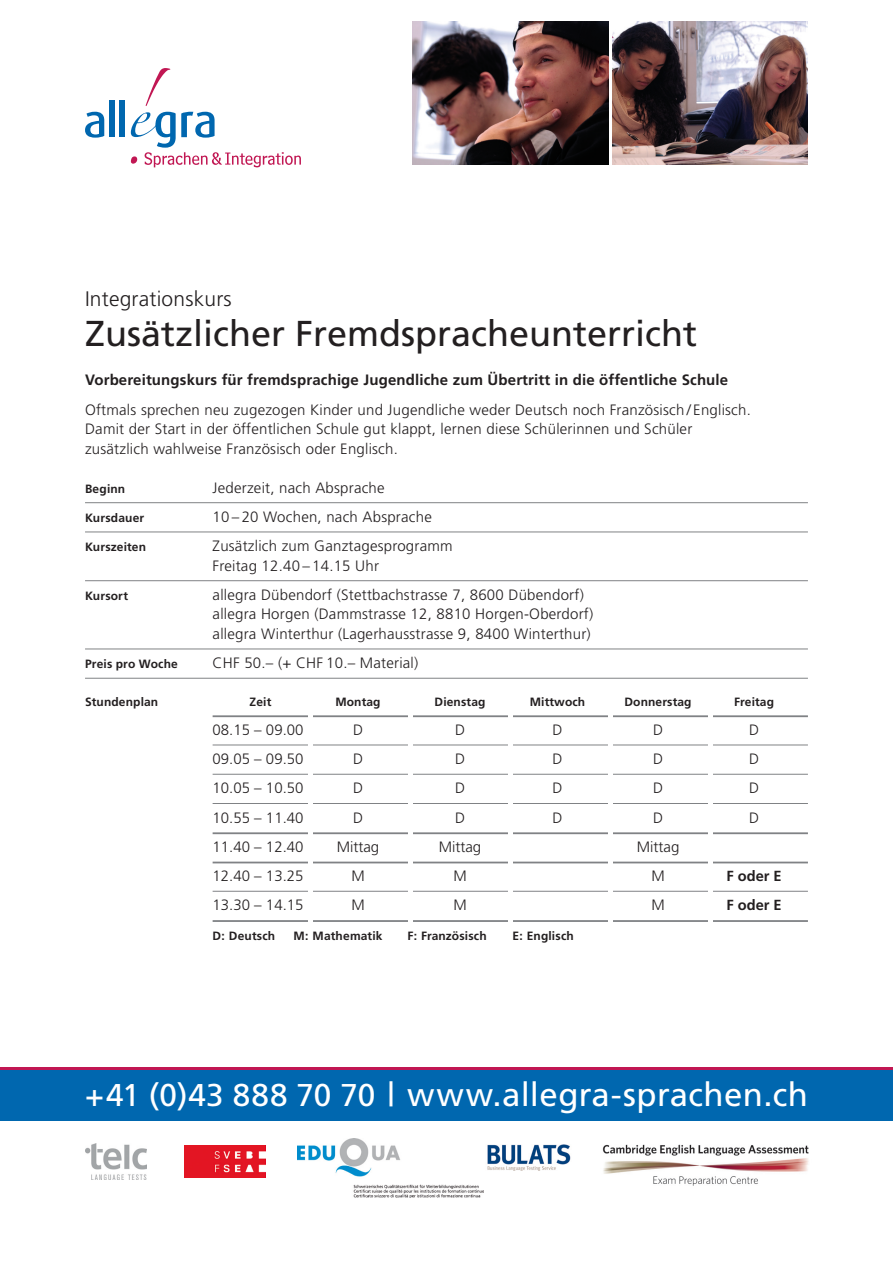
<style>
.page{position:relative;width:893px;height:1263px;background:#fff}
.page>*{position:absolute;margin:0;border:0;box-sizing:border-box;transform-origin:0 0}
.Headline_schwarz_Fru{font:36px "Frutiger";color:#231f20}
.t1{font:33px "Frutiger";letter-spacing:.01em;color:#fff}
.Titel_schwarz_Frut{font:300 21px "Frutiger";letter-spacing:.01em;color:#231f20}
.lauftext_schwarz_Fru{font:300 15px/19.5px "Frutiger";letter-spacing:.015em;color:#231f20}
.tabellentext_schwarz{font:300 15px/19.5px "Frutiger";letter-spacing:.015em;color:#231f20}
.Lauftext{font:300 15px "Frutiger";color:#231f20}
.lauftext_schwarz_Fru-2{font:700 15px "Frutiger";letter-spacing:.01em;color:#231f20}
.Lauftext-2{font:700 14.7px "Frutiger";color:#231f20}
.lauftext_schwarz_Fru-3{font:700 12px "Frutiger";letter-spacing:.015em;color:#231f20}
.Lauftext-3{font:700 12px "Frutiger";letter-spacing:.01em;color:#231f20}
.tabellentext_schwarz-2{font:700 12px "Frutiger";letter-spacing:.015em;color:#231f20}
.s1{font-size:31.5px}
</style>
<div class="page">
<img style="left:602px;top:1144px;width:207px;height:42px">
<div style="left:0;top:1070px;width:893px;height:51px;background:#0067af"></div>
<hr style="left:0;top:1067px;width:893px;height:3px;background:#c11753">
<img style="left:85px;top:1144px;width:62px;height:35px">
<img style="left:298px;top:1138px;width:186px;height:59px">
<img style="left:487px;top:1144px;width:84px;height:27px">
<img style="left:185px;top:1145px;width:81px;height:32px">
<hr style="left:85px;top:502px;width:723px;height:1px;background:#808285">
<hr style="left:85px;top:532px;width:723px;height:1px;background:#808285">
<hr style="left:85px;top:580px;width:723px;height:1px;background:#808285">
<hr style="left:85px;top:649px;width:723px;height:1px;background:#808285">
<hr style="left:85px;top:678px;width:723px;height:1px;background:#808285">
<hr style="left:213px;top:715px;width:595px;height:2px;background:#808285">
<hr style="left:213px;top:745px;width:595px;height:1px;background:#808285">
<hr style="left:213px;top:774px;width:595px;height:1px;background:#808285">
<hr style="left:213px;top:803px;width:595px;height:1px;background:#808285">
<hr style="left:213px;top:832px;width:595px;height:2px;background:#808285">
<hr style="left:213px;top:862px;width:595px;height:1px;background:#808285">
<hr style="left:213px;top:891px;width:595px;height:1px;background:#808285">
<hr style="left:213px;top:920px;width:595px;height:2px;background:#808285">
<div style="left:308px;top:708px;width:5px;height:219px;background:#fff"></div>
<hr style="left:408px;top:708px;width:4px;height:219px;background:#fff">
<hr style="left:508px;top:708px;width:4px;height:219px;background:#fff">
<hr style="left:608px;top:708px;width:4px;height:219px;background:#fff">
<hr style="left:708px;top:708px;width:4px;height:219px;background:#fff">
<img style="left:412px;top:21px;width:196px;height:144px">
<img style="left:612px;top:21px;width:196px;height:144px">
<svg style="left:85px;top:112px;width:19px;height:26px"></svg>
<div style="left:109px;top:101px;width:6px;height:36px;background:#0067af"></div>
<div style="left:119px;top:101px;width:6px;height:36px;background:#0067af"></div>
<svg style="left:146px;top:68px;width:24px;height:38px"></svg>
<svg style="left:131px;top:112px;width:170px;height:55px"></svg>
<p class="Titel_schwarz_Frut" style="left:85px;top:287px;width:148px">Integrationskurs</p>
<p class="Headline_schwarz_Fru" style="left:85px;top:313px;width:614px">Zusätzlicher Fremdspracheunterricht</p>
<p class="lauftext_schwarz_Fru-2" style="left:85px;top:371px;width:645px">Vorbereitungskurs für fremdsprachige Jugendliche zum Übertritt in die öffentliche Schule</p>
<p class="lauftext_schwarz_Fru" style="left:85px;top:400px;width:667px">Oftmals sprechen neu zugezogen Kinder und Jugendliche weder Deutsch noch Französisch / Englisch.<br>Damit der Start in der öffentlichen Schule gut klappt, lernen diese Schülerinnen und Schüler zusätzlich wahlweise Französisch oder Englisch.</p>
<p class="tabellentext_schwarz-2" style="left:85px;top:481px;width:42px">Beginn</p>
<p class="tabellentext_schwarz" style="left:213px;top:478px;width:174px">Jederzeit, nach Absprache</p>
<p class="tabellentext_schwarz-2" style="left:85px;top:511px;width:61px">Kursdauer</p>
<p class="tabellentext_schwarz" style="left:213px;top:507px;width:221px">10 – 20 Wochen, nach Absprache</p>
<p class="lauftext_schwarz_Fru-3" style="left:85px;top:540px;width:63px">Kurszeiten</p>
<p class="lauftext_schwarz_Fru" style="left:213px;top:536px;width:242px">Zusätzlich zum Ganztagesprogramm</p>
<p class="lauftext_schwarz_Fru" style="left:213px;top:556px;width:168px">Freitag 12.40 – 14.15 Uhr</p>
<p class="tabellentext_schwarz-2" style="left:85px;top:589px;width:45px">Kursort</p>
<p class="tabellentext_schwarz" style="left:213px;top:585px;width:382px">allegra Dübendorf (Stettbachstrasse 7, 8600 Dübendorf) allegra Horgen (Dammstrasse 12, 8810 Horgen-Oberdorf)</p>
<p class="tabellentext_schwarz" style="left:213px;top:624px;width:380px">allegra Winterthur (Lagerhausstrasse 9, 8400 Winterthur)</p>
<p class="lauftext_schwarz_Fru-3" style="left:85px;top:657px;width:94px">Preis pro Woche</p>
<p class="lauftext_schwarz_Fru" style="left:213px;top:653px;width:207px">CHF 50.– (+ CHF 10.– Material)</p>
<p class="Lauftext-3" style="left:85px;top:694px;width:75px">Stundenplan</p>
<p class="Lauftext-3" style="left:250px;top:694px;width:23px">Zeit</p>
<p class="Lauftext-3" style="left:335px;top:694px;width:47px">Montag</p>
<p class="Lauftext-3" style="left:435px;top:694px;width:52px">Dienstag</p>
<p class="Lauftext-3" style="left:530px;top:694px;width:57px">Mittwoch</p>
<p class="Lauftext-3" style="left:624px;top:694px;width:69px">Donnerstag</p>
<p class="Lauftext-3" style="left:734px;top:694px;width:41px">Freitag</p>
<p class="Lauftext" style="left:213px;top:721px;width:92px">08.15 – 09.00</p>
<p class="Lauftext" style="left:353px;top:721px;width:12px">D</p>
<p class="Lauftext" style="left:455px;top:721px;width:12px">D</p>
<p class="Lauftext" style="left:553px;top:721px;width:12px">D</p>
<p class="Lauftext" style="left:653px;top:721px;width:12px">D</p>
<p class="Lauftext" style="left:749px;top:721px;width:12px">D</p>
<p class="Lauftext" style="left:213px;top:750px;width:92px">09.05 – 09.50</p>
<p class="Lauftext" style="left:353px;top:750px;width:12px">D</p>
<p class="Lauftext" style="left:455px;top:750px;width:12px">D</p>
<p class="Lauftext" style="left:553px;top:750px;width:12px">D</p>
<p class="Lauftext" style="left:653px;top:750px;width:12px">D</p>
<p class="Lauftext" style="left:749px;top:750px;width:12px">D</p>
<p class="Lauftext" style="left:213px;top:780px;width:92px">10.05 – 10.50</p>
<p class="Lauftext" style="left:353px;top:780px;width:12px">D</p>
<p class="Lauftext" style="left:455px;top:780px;width:12px">D</p>
<p class="Lauftext" style="left:553px;top:780px;width:12px">D</p>
<p class="Lauftext" style="left:653px;top:780px;width:12px">D</p>
<p class="Lauftext" style="left:749px;top:780px;width:12px">D</p>
<p class="Lauftext" style="left:213px;top:809px;width:92px">10.55 – 11.40</p>
<p class="Lauftext" style="left:353px;top:809px;width:12px">D</p>
<p class="Lauftext" style="left:455px;top:809px;width:12px">D</p>
<p class="Lauftext" style="left:553px;top:809px;width:12px">D</p>
<p class="Lauftext" style="left:653px;top:809px;width:12px">D</p>
<p class="Lauftext" style="left:749px;top:809px;width:12px">D</p>
<p class="Lauftext" style="left:213px;top:838px;width:92px">11.40 – 12.40</p>
<p class="Lauftext" style="left:337px;top:838px;width:44px">Mittag</p>
<p class="Lauftext" style="left:439px;top:838px;width:44px">Mittag</p>
<p class="Lauftext" style="left:637px;top:838px;width:44px">Mittag</p>
<p class="Lauftext" style="left:213px;top:867px;width:92px">12.40 – 13.25</p>
<p class="Lauftext" style="left:351px;top:867px;width:15px">M</p>
<p class="Lauftext" style="left:453px;top:867px;width:15px">M</p>
<p class="Lauftext" style="left:651px;top:867px;width:15px">M</p>
<p class="Lauftext-2" style="left:726px;top:867px;width:57px">F oder E</p>
<p class="Lauftext" style="left:213px;top:897px;width:92px">13.30 – 14.15</p>
<p class="Lauftext" style="left:351px;top:897px;width:15px">M</p>
<p class="Lauftext" style="left:453px;top:897px;width:15px">M</p>
<p class="Lauftext" style="left:651px;top:897px;width:15px">M</p>
<p class="Lauftext-2" style="left:726px;top:897px;width:57px">F oder E</p>
<p class="lauftext_schwarz_Fru-3" style="left:213px;top:928px;width:64px">D: Deutsch</p>
<p class="lauftext_schwarz_Fru-3" style="left:294px;top:928px;width:90px">M: Mathematik</p>
<p class="lauftext_schwarz_Fru-3" style="left:408px;top:928px;width:81px">F: Französisch</p>
<p class="lauftext_schwarz_Fru-3" style="left:513px;top:928px;width:63px">E: Englisch</p>
<p class="t1" style="left:85px;top:1075px;width:724px"><span class="s1">+41 (0)43 888 70 70</span> | www.allegra-sprachen.ch</p>
</div>
